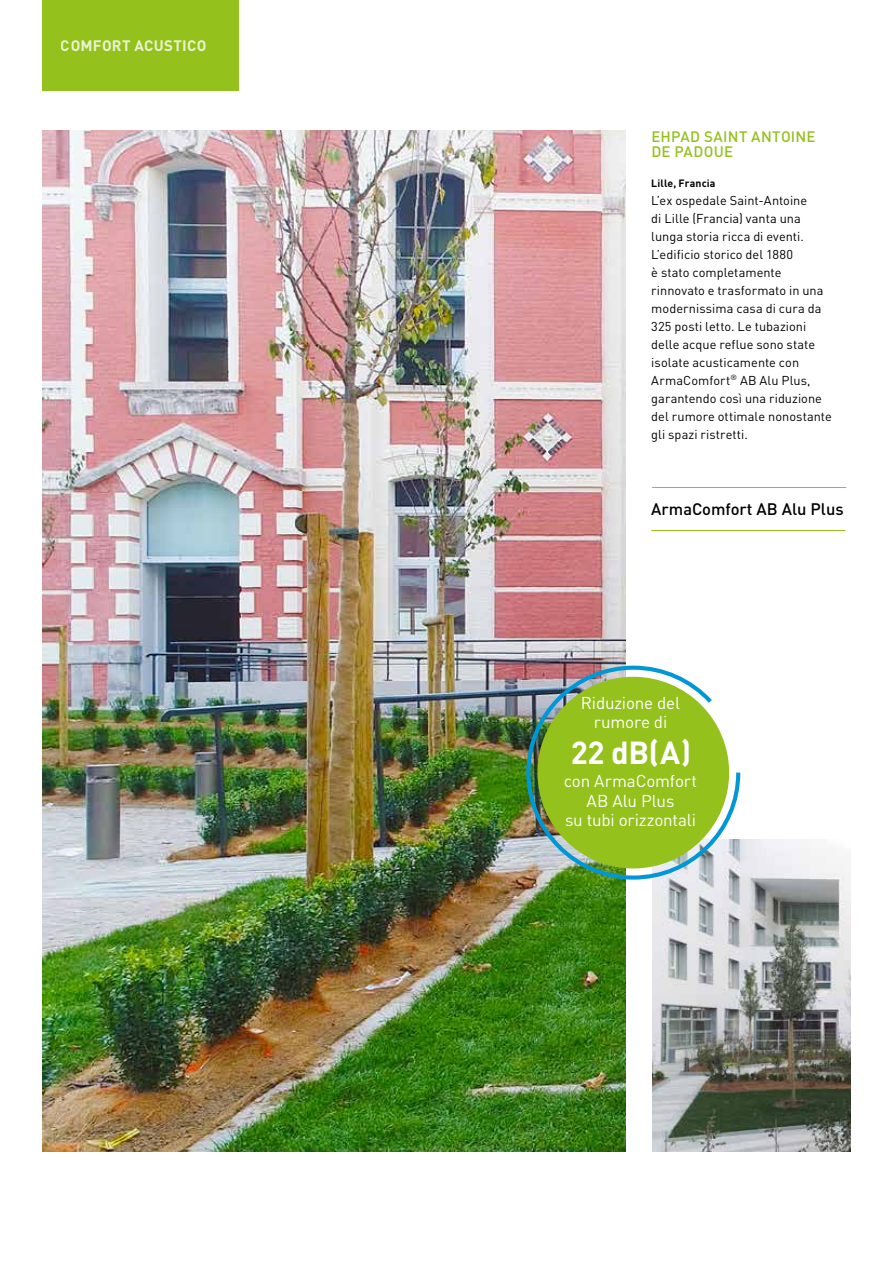
<style>
.page{position:relative;width:893px;height:1263px;background:#fff}
.page>*{position:absolute;margin:0;border:0;box-sizing:border-box;transform-origin:0 0}
.t1{font:700 31.5px "DIN Pro";color:#fff}
.t2{font:16.95px/19.5px "DIN Pro";letter-spacing:-.01em;color:#fff;text-align:center}
.t3{font:500 16.5px "DIN Pro";color:#000}
.t4{font:500 15px/15px "DIN Pro";letter-spacing:.015em;color:#94c11c}
.t5{font:700 15px "DIN Pro";letter-spacing:.02em;color:#fff}
.t6{font:12.75px/18px "DIN Pro";letter-spacing:.005em;color:#000}
.t7{font:700 10.5px "DIN Pro";letter-spacing:.015em;color:#000}
</style>
<div class="page">
<img style="left:652px;top:840px;width:198px;height:312px">
<div style="left:43px;top:0;width:196px;height:91px;background:#94c11c"></div>
<img style="left:43px;top:130px;width:582px;height:1022px">
<img style="left:524px;top:663px;width:218px;height:219px">
<hr style="left:652px;top:487px;width:194px;height:1px;background:#94c11c">
<hr style="left:651px;top:530px;width:194px;height:1px;background:#94c11c">
<p class="t5" style="left:61px;top:34px;width:147px">COMFORT ACUSTICO</p>
<p class="t4" style="left:651px;top:128px;width:166px">EHPAD SAINT ANTOINE<br>DE PADOUE</p>
<p class="t7" style="left:651px;top:175px;width:66px">Lille, Francia</p>
<p class="t6" style="left:651px;top:190px;width:182px">L’ex ospedale Saint-Antoine<br>di Lille (Francia) vanta una lunga storia ricca di eventi.<br>L’edificio storico del 1880<br>è stato completamente rinnovato e trasformato in una modernissima casa di cura da<br>325 posti letto. Le tubazioni delle acque reflue sono state isolate acusticamente con<br>ArmaComfort<sup>®</sup> AB Alu Plus, garantendo così una riduzione del rumore ottimale nonostante gli spazi ristretti.</p>
<p class="t3" style="left:651px;top:497px;width:194px">ArmaComfort AB Alu Plus</p>
<h2 class="t2" style="left:581px;top:692px;width:101px">Riduzione del rumore di</h2>
<h1 class="t1" style="left:571px;top:728px;width:122px">22 dB(A)</h1>
<h2 class="t2" style="left:564px;top:770px;width:135px">con ArmaComfort<br>AB Alu Plus<br>su tubi orizzontali</h2>
</div>
